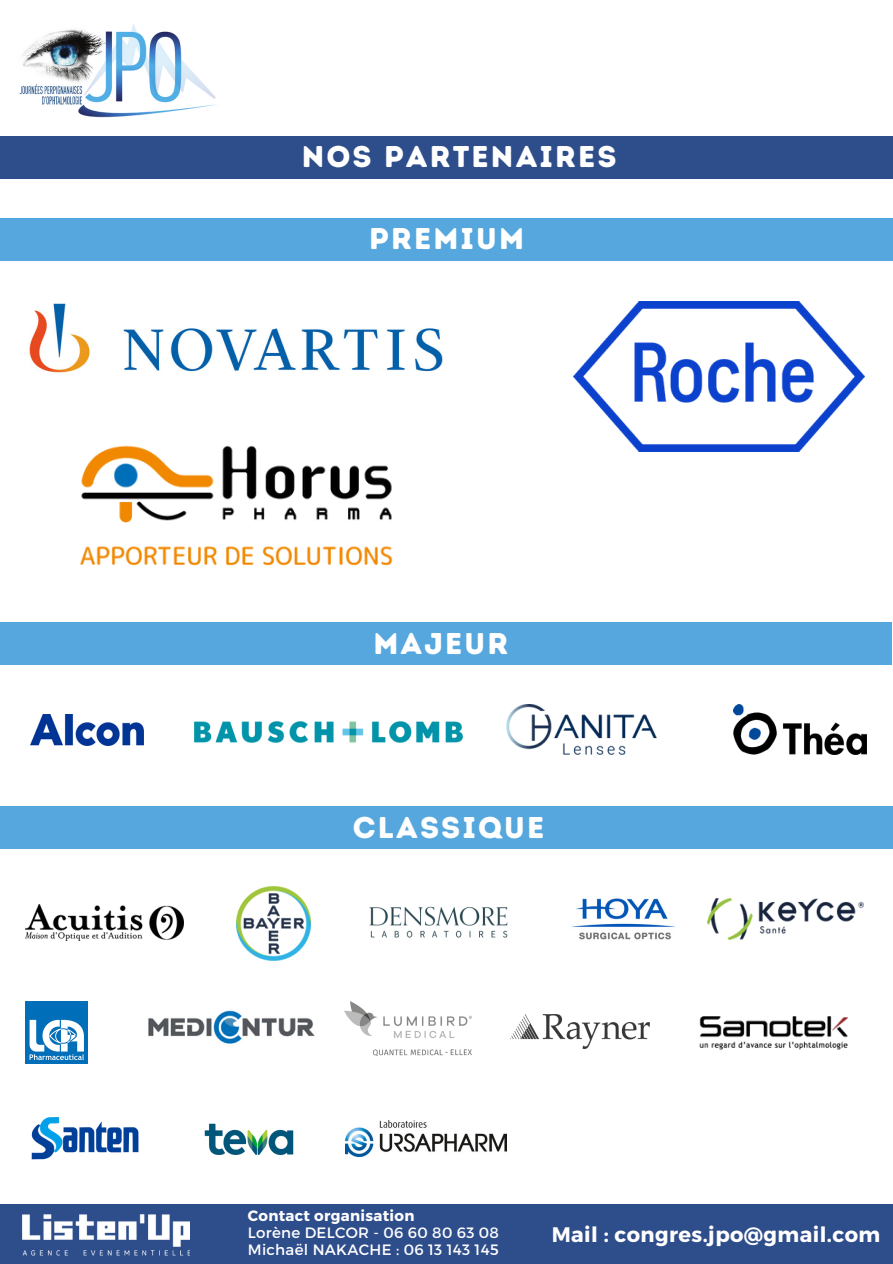
<style>
.page{position:relative;width:893px;height:1264px;background:#fff}
.page>*{position:absolute;margin:0;border:0;box-sizing:border-box;transform-origin:0 0}
.t1{font:30px "Intro Rust Base";letter-spacing:.07em;color:#fff}
.t2{font:700 21px "Montserrat";letter-spacing:.02em;color:#fff}
.t3{font:15px "Montserrat";letter-spacing:.02em;color:#fff}
.t4{font:700 15px "Montserrat";letter-spacing:.02em;color:#fff}
</style>
<div class="page">
<div style="left:0;top:136px;width:892px;height:42px;background:#2e4d8b"></div>
<img style="left:19px;top:24px;width:198px;height:94px">
<div style="left:0;top:1203px;width:892px;height:60px;background:#2e4d8b"></div>
<img style="left:22px;top:1214px;width:167px;height:41px">
<div style="left:0;top:218px;width:892px;height:42px;background:#55a7de"></div>
<img style="left:29px;top:303px;width:414px;height:70px">
<img style="left:574px;top:301px;width:290px;height:151px">
<img style="left:80px;top:445px;width:313px;height:121px">
<div style="left:0;top:622px;width:891px;height:43px;background:#55a7de"></div>
<img style="left:31px;top:714px;width:113px;height:31px">
<img style="left:194px;top:721px;width:269px;height:22px">
<img style="left:506px;top:704px;width:150px;height:50px">
<img style="left:734px;top:704px;width:132px;height:50px">
<div style="left:0;top:806px;width:892px;height:43px;background:#55a7de"></div>
<img style="left:25px;top:904px;width:159px;height:36px">
<img style="left:237px;top:886px;width:73px;height:74px">
<img style="left:369px;top:906px;width:139px;height:32px">
<img style="left:571px;top:898px;width:105px;height:42px">
<img style="left:707px;top:898px;width:156px;height:41px">
<img style="left:31px;top:1117px;width:108px;height:43px">
<img style="left:204px;top:1123px;width:90px;height:33px">
<img style="left:346px;top:1120px;width:161px;height:36px">
<img style="left:148px;top:1010px;width:167px;height:34px">
<img style="left:344px;top:1001px;width:127px;height:54px">
<img style="left:510px;top:1014px;width:140px;height:34px">
<img style="left:699px;top:1016px;width:149px;height:34px">
<img style="left:25px;top:1001px;width:62px;height:62px">
<p class="t1" style="left:302px;top:139px;width:316px">NOS PARTENAIRES</p>
<p class="t1" style="left:369px;top:221px;width:156px">PREMIUM</p>
<h1 class="t1" style="left:373px;top:625px;width:136px">MAJEUR</h1>
<p class="t1" style="left:353px;top:809px;width:193px">CLASSIQUE</p>
<p class="t4" style="left:248px;top:1206px;width:168px">Contact organisation</p>
<p class="t3" style="left:248px;top:1223px;width:253px">Lorène DELCOR - 06 60 80 63 08</p>
<p class="t3" style="left:248px;top:1240px;width:252px">Michaël NAKACHE : 06 13 143 145</p>
<h1 class="t2" style="left:551px;top:1220px;width:330px">Mail : congres.jpo@gmail.com</h1>
</div>
